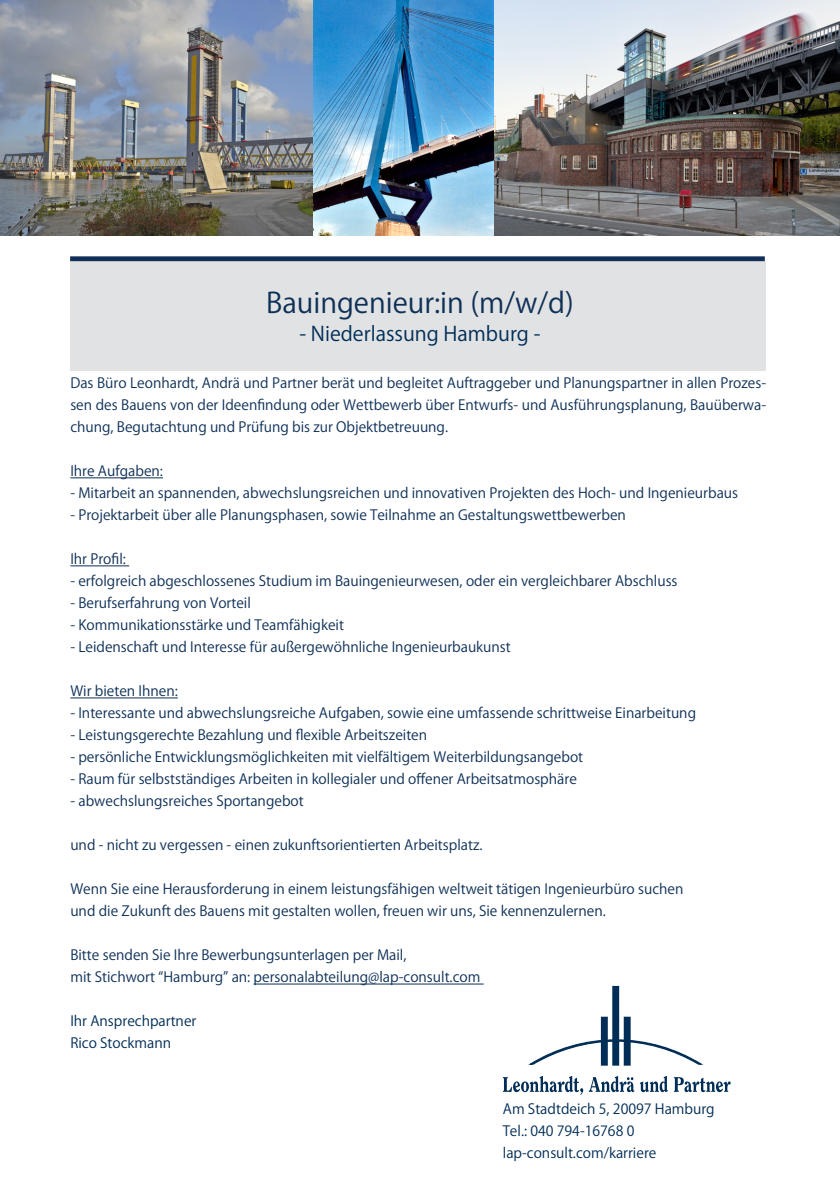
<style>
.page{position:relative;width:840px;height:1191px;background:#fff}
.page>*{position:absolute;margin:0;border:0;box-sizing:border-box;transform-origin:0 0}
.t1{font:28px "Koz Go Pr 6 N";color:#0e3057}
.t2{font:20px "Koz Go Pr 6 N";color:#002d56}
.t3{font:14px/22px "Koz Go Pr 6 N";color:#0e3057;text-align:justify}
.t4{font:14px "Koz Go Pr 6 N";color:#002d56}
</style>
<div class="page">
<div style="left:601px;top:1017px;width:6px;height:48px;background:#002d56"></div>
<div style="left:600px;top:1016px;width:7px;height:49px;border:1px solid #002d56"></div>
<div style="left:624px;top:1017px;width:5px;height:48px;background:#002d56"></div>
<div style="left:623px;top:1016px;width:7px;height:49px;border:1px solid #002d56"></div>
<div style="left:612px;top:986px;width:6px;height:79px;background:#002d56"></div>
<div style="left:612px;top:986px;width:6px;height:79px;border:1px solid #002d56"></div>
<svg style="left:503px;top:1075px;width:164px;height:20px"></svg>
<svg style="left:673px;top:1077px;width:57px;height:15px"></svg>
<svg style="left:528px;top:1038px;width:176px;height:27px"></svg>
<div style="left:70px;top:261px;width:695px;height:110px;background:#dcdddf"></div>
<svg style="left:70px;top:256px;width:694px;height:5px;background:#223c64"></svg>
<hr style="left:70px;top:477px;width:93px;height:1px;background:#0e3057">
<hr style="left:70px;top:565px;width:59px;height:1px;background:#0e3057">
<hr style="left:70px;top:697px;width:108px;height:1px;background:#0e3057">
<hr style="left:253px;top:983px;width:230px;height:1px;background:#0e3057">
<img style="left:321px;top:0;width:518px;height:236px">
<img style="left:0;top:0;width:321px;height:236px">
<p class="t1" style="left:266px;top:287px;width:309px">Bauingenieur:in (m/w/d)</p>
<p class="t2" style="left:299px;top:323px;width:242px">- Niederlassung Hamburg -</p>
<p class="t3" style="left:70px;top:372px;width:697px">Das Büro Leonhardt, Andrä und Partner berät und begleitet Auftraggeber und Planungspartner in allen Prozes&shy;sen des Bauens von der Ideenfindung oder Wettbewerb über Entwurfs- und Ausführungsplanung, Bauüberwa&shy;chung, Begutachtung und Prüfung bis zur Objektbetreuung.</p>
<p class="t3" style="left:70px;top:460px;width:94px">Ihre Aufgaben:</p>
<p class="t3" style="left:70px;top:482px;width:669px">- Mitarbeit an spannenden, abwechslungsreichen und innovativen Projekten des Hoch- und Ingenieurbaus</p>
<p class="t3" style="left:70px;top:504px;width:556px">- Projektarbeit über alle Planungsphasen, sowie Teilnahme an Gestaltungswettbewerben</p>
<p class="t3" style="left:70px;top:548px;width:57px">Ihr Profil:</p>
<p class="t3" style="left:70px;top:570px;width:608px">- erfolgreich abgeschlossenes Studium im Bauingenieurwesen, oder ein vergleichbarer Abschluss</p>
<p class="t3" style="left:70px;top:592px;width:182px">- Berufserfahrung von Vorteil</p>
<p class="t3" style="left:70px;top:614px;width:275px">- Kommunikationsstärke und Teamfähigkeit</p>
<p class="t3" style="left:70px;top:636px;width:441px">- Leidenschaft und Interesse für außergewöhnliche Ingenieurbaukunst</p>
<p class="t3" style="left:70px;top:680px;width:109px">Wir bieten Ihnen:</p>
<p class="t3" style="left:70px;top:702px;width:627px">- Interessante und abwechslungsreiche Aufgaben, sowie eine umfassende schrittweise Einarbeitung</p>
<p class="t3" style="left:70px;top:724px;width:358px">- Leistungsgerechte Bezahlung und flexible Arbeitszeiten</p>
<p class="t3" style="left:70px;top:746px;width:514px">- persönliche Entwicklungsmöglichkeiten mit vielfältigem Weiterbildungsangebot</p>
<p class="t3" style="left:70px;top:768px;width:507px">- Raum für selbstständiges Arbeiten in kollegialer und offener Arbeitsatmosphäre</p>
<p class="t3" style="left:70px;top:790px;width:235px">- abwechslungsreiches Sportangebot</p>
<p class="t3" style="left:70px;top:834px;width:413px">und - nicht zu vergessen - einen zukunftsorientierten Arbeitsplatz.</p>
<p class="t3" style="left:70px;top:878px;width:614px">Wenn Sie eine Herausforderung in einem leistungsfähigen weltweit tätigen Ingenieurbüro suchen</p>
<p class="t3" style="left:70px;top:900px;width:536px">und die Zukunft des Bauens mit gestalten wollen, freuen wir uns, Sie kennenzulernen.</p>
<p class="t3" style="left:70px;top:944px;width:337px">Bitte senden Sie Ihre Bewerbungsunterlagen per Mail,</p>
<p class="t3" style="left:70px;top:966px;width:411px">mit Stichwort “Hamburg” an: personalabteilung@lap-consult.com</p>
<p class="t4" style="left:70px;top:1013px;width:127px">Ihr Ansprechpartner</p>
<p class="t4" style="left:70px;top:1035px;width:102px">Rico Stockmann</p>
<p class="t4" style="left:502px;top:1101px;width:213px">Am Stadtdeich 5, 20097 Hamburg</p>
<p class="t4" style="left:502px;top:1123px;width:133px">Tel.: 040 794-16768 0</p>
<p class="t4" style="left:502px;top:1145px;width:155px">lap-consult.com/karriere</p>
</div>
